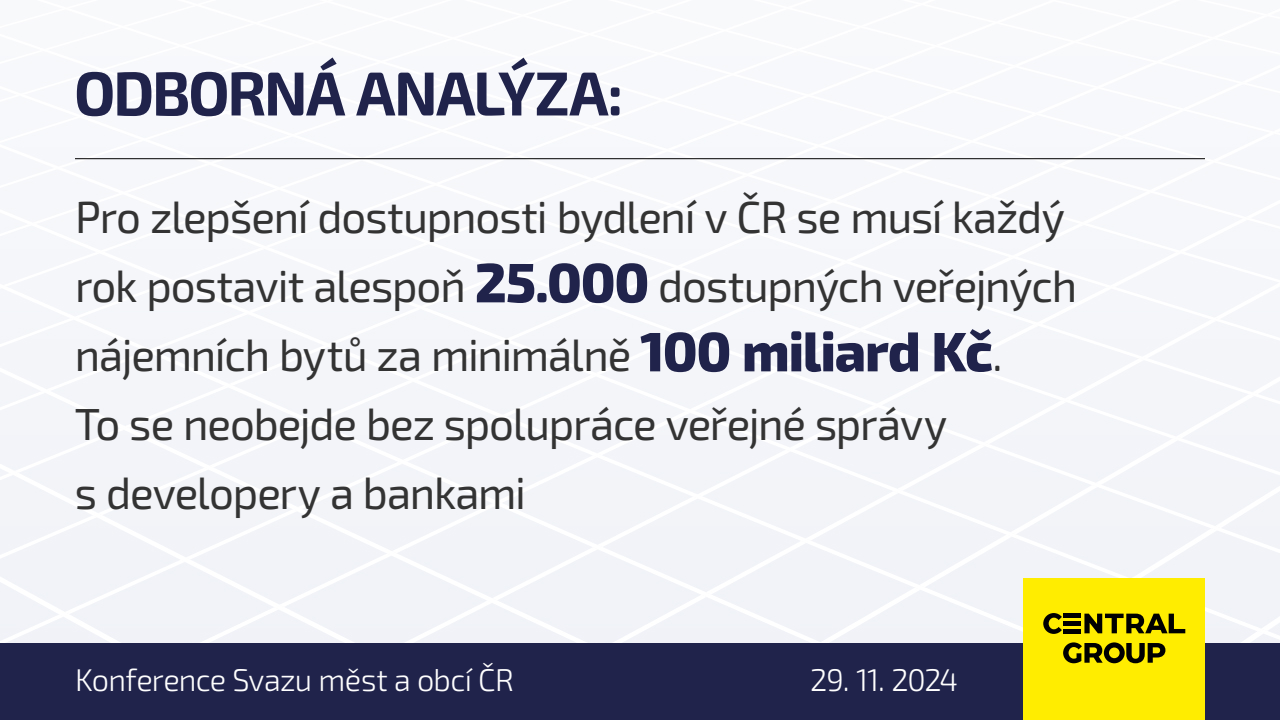
<style>
.page{position:relative;width:1280px;height:720px;background:#fff}
.page>*{position:absolute;margin:0;border:0;box-sizing:border-box;transform-origin:0 0}
.t1{font:700 62.1px "Exo 2";letter-spacing:-.04em;color:#20234b}
.t2{font:44.9px/69px "Exo 2";letter-spacing:-.025em;color:#333}
.t3{font:300 31.4px "Exo 2";letter-spacing:-.02em;color:#fff}
.s1{font-weight:800;font-size:55.6px;color:#20234b}
</style>
<div class="page">
<img style="left:0;top:135px;width:1280px;height:508px">
<hr style="left:75px;top:158px;width:1130px;height:1px;background:#000">
<div style="left:0;top:643px;width:1280px;height:77px;background:#20234b"></div>
<div style="left:1024px;top:579px;width:181px;height:141px;background:#ffed00"></div>
<svg style="left:1043px;top:613px;width:19px;height:21px"></svg>
<svg style="left:1063px;top:642px;width:102px;height:21px"></svg>
<hr style="left:1064px;top:614px;width:17px;height:4px;background:#000">
<div style="left:1064px;top:621px;width:17px;height:5px;background:#000"></div>
<hr style="left:1064px;top:629px;width:17px;height:4px;background:#000">
<svg style="left:1084px;top:614px;width:101px;height:19px"></svg>
<h1 class="t1" style="left:74px;top:47px;width:551px">ODBORNÁ ANALÝZA:</h1>
<p class="t2" style="left:75px;top:181px;width:1004px">Pro zlepšení dostupnosti bydlení v ČR se musí každý rok postavit alespoň <span class="s1">25.000</span> dostupných veřejných nájemních bytů za minimálně <span class="s1">100 miliard Kč</span>.<br>To se neobejde bez spolupráce veřejné správy<br>s developery a bankami</p>
<p class="t3" style="left:75px;top:659px;width:440px">Konference Svazu měst a obcí ČR</p>
<p class="t3" style="left:810px;top:659px;width:150px">29. 11. 2024</p>
</div>
